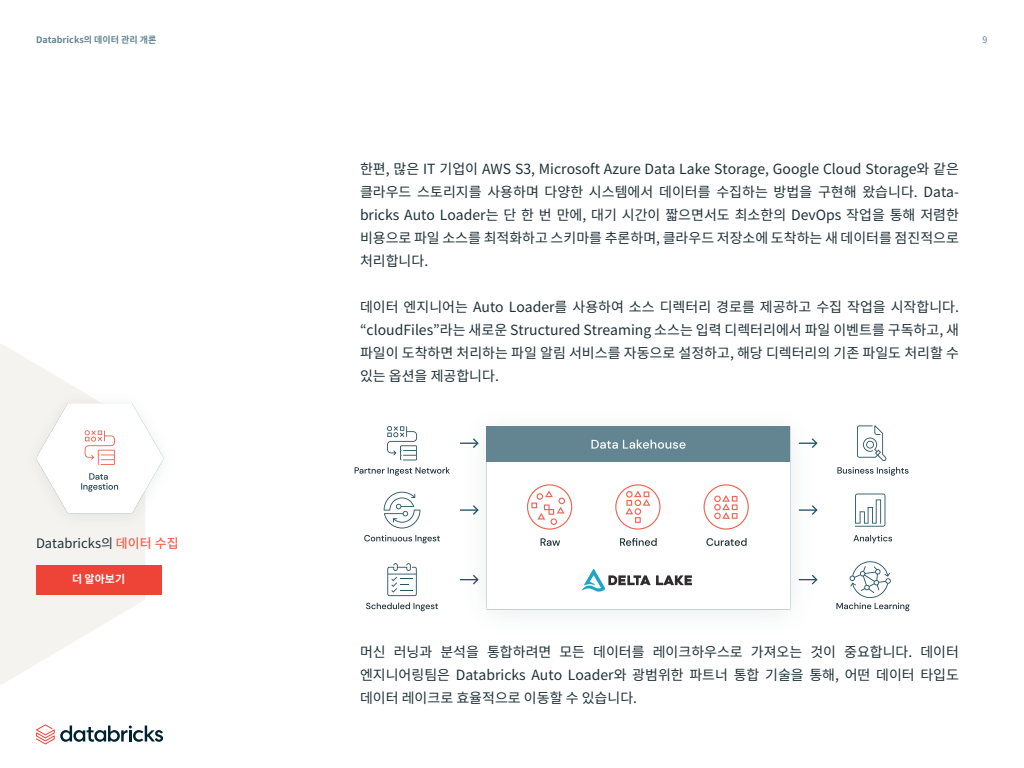
<style>
.page{position:relative;width:1024px;height:768px;background:#fff}
.page>*{position:absolute;margin:0;border:0;box-sizing:border-box;transform-origin:0 0}
.t1{font:14px/23px "Noto Sans CJ Kkr";color:#1f3139;text-align:justify}
.t2{font:13px "Noto Sans CJ Kkr";color:#1f3139}
.t3{font:700 11px "Noto Sans CJ Kkr";color:#fff}
.t4{font:700 9px "Noto Sans CJ Kkr";color:#628591}
.t5{font:9px "Noto Sans CJ Kkr";color:#628591}
.s1{font-weight:500;color:#f16352}
</style>
<div class="page">
<img style="left:485px;top:426px;width:314px;height:189px">
<svg style="left:582px;top:569px;width:110px;height:24px"></svg>
<svg style="left:615px;top:484px;width:46px;height:46px"></svg>
<svg style="left:527px;top:484px;width:45px;height:46px"></svg>
<svg style="left:704px;top:484px;width:45px;height:46px"></svg>
<svg style="left:706px;top:538px;width:41px;height:8px"></svg>
<svg style="left:541px;top:538px;width:19px;height:8px"></svg>
<svg style="left:620px;top:538px;width:37px;height:8px"></svg>
<div style="left:487px;top:426px;width:303px;height:36px;background:#628591"></div>
<svg style="left:591px;top:440px;width:95px;height:9px"></svg>
<svg style="left:799px;top:505px;width:19px;height:10px"></svg>
<svg style="left:799px;top:574px;width:19px;height:11px"></svg>
<svg style="left:799px;top:438px;width:19px;height:10px"></svg>
<svg style="left:460px;top:505px;width:19px;height:10px"></svg>
<svg style="left:460px;top:574px;width:19px;height:11px"></svg>
<svg style="left:460px;top:438px;width:19px;height:10px"></svg>
<svg style="left:387px;top:426px;width:30px;height:34px"></svg>
<svg style="left:857px;top:425px;width:29px;height:36px"></svg>
<svg style="left:855px;top:494px;width:30px;height:33px"></svg>
<svg style="left:387px;top:563px;width:30px;height:33px"></svg>
<svg style="left:384px;top:492px;width:36px;height:36px"></svg>
<svg style="left:366px;top:603px;width:72px;height:8px"></svg>
<svg style="left:836px;top:561px;width:74px;height:50px"></svg>
<svg style="left:364px;top:535px;width:76px;height:8px"></svg>
<svg style="left:853px;top:535px;width:39px;height:8px"></svg>
<svg style="left:355px;top:467px;width:95px;height:9px"></svg>
<svg style="left:837px;top:467px;width:72px;height:9px"></svg>
<svg style="left:0;top:344px;width:145px;height:341px;fill:#f5f3ef"></svg>
<img style="left:5px;top:363px;width:159px;height:195px">
<svg style="left:85px;top:430px;width:30px;height:35px"></svg>
<svg style="left:81px;top:473px;width:37px;height:19px"></svg>
<div style="left:36px;top:565px;width:125px;height:30px;background:#ee4337"></div>
<svg style="left:36px;top:724px;width:127px;height:20px"></svg>
<p class="t4" style="left:36px;top:35px;width:122px">Databricks의 데이터 관리 개론</p>
<p class="t5" style="left:982px;top:35px;width:6px">9</p>
<p class="t2" style="left:36px;top:536px;width:144px">Databricks의 <span class="s1">데이터 수집</span></p>
<p class="t3" style="left:72px;top:573px;width:55px">더 알아보기</p>
<p class="t1" style="left:360px;top:158px;width:601px">한편, 많은 IT 기업이 AWS S3, Microsoft Azure Data Lake Storage, Google Cloud Storage와 같은 클라우드 스토리지를 사용하며 다양한 시스템에서 데이터를 수집하는 방법을 구현해 왔습니다. Data&shy;bricks Auto Loader는 단 한 번 만에, 대기 시간이 짧으면서도 최소한의 DevOps 작업을 통해 저렴한 비용으로 파일 소스를 최적화하고 스키마를 추론하며, 클라우드 저장소에 도착하는 새 데이터를 점진적으로 처리합니다.</p>
<p class="t1" style="left:360px;top:296px;width:601px">데이터 엔지니어는 Auto Loader를 사용하여 소스 디렉터리 경로를 제공하고 수집 작업을 시작합니다. “cloudFiles”라는 새로운 Structured Streaming 소스는 입력 디렉터리에서 파일 이벤트를 구독하고, 새 파일이 도착하면 처리하는 파일 알림 서비스를 자동으로 설정하고, 해당 디렉터리의 기존 파일도 처리할 수 있는 옵션을 제공합니다.</p>
<p class="t1" style="left:360px;top:641px;width:601px">머신 러닝과 분석을 통합하려면 모든 데이터를 레이크하우스로 가져오는 것이 중요합니다. 데이터 엔지니어링팀은 Databricks Auto Loader와 광범위한 파트너 통합 기술을 통해, 어떤 데이터 타입도 데이터 레이크로 효율적으로 이동할 수 있습니다.</p>
</div>
